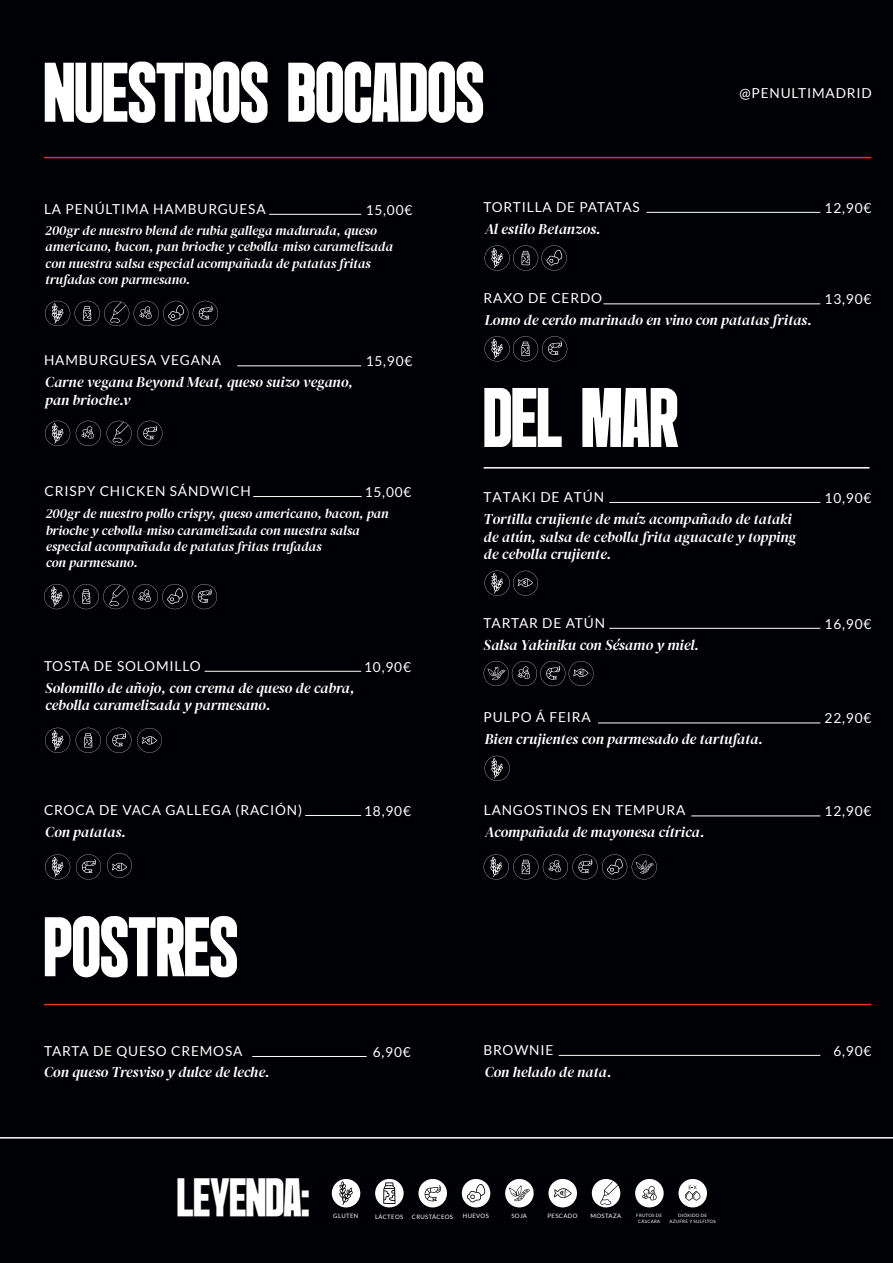
<style>
.page{position:relative;width:893px;height:1263px;background:#000104}
.page>*{position:absolute;margin:0;border:0;box-sizing:border-box;transform-origin:0 0}
.t1{font:76.5px "Bigger Display";color:#fff}
.t2{font:49.35px "Bigger Display";color:#fff}
.t3{font:italic 14.85px/17.7px "DM Serif Display";color:#fff}
.t4{font:13.65px "Lato";letter-spacing:.06em;color:#fff}
.t5{font:italic 13.5px/16.2px "DM Serif Display";color:#fff}
.t6{font:6px "Lato";letter-spacing:.06em;color:#fff}
.t7{font:4.5px/5.4px "Lato";letter-spacing:.06em;color:#fff;text-align:center}
</style>
<div class="page">
<hr style="left:44px;top:157px;width:827px;height:1px;background:#ea2f2b">
<hr style="left:559px;top:1055px;width:261px;height:1px;background:#fff">
<hr style="left:44px;top:1004px;width:827px;height:1px;background:#ea2f2b">
<hr style="left:252px;top:1056px;width:115px;height:1px;background:#fff">
<hr style="left:269px;top:214px;width:92px;height:1px;background:#fff">
<svg style="left:45px;top:301px;width:173px;height:25px"></svg>
<hr style="left:237px;top:366px;width:124px;height:1px;background:#fff">
<svg style="left:45px;top:421px;width:25px;height:25px"></svg>
<svg style="left:76px;top:421px;width:25px;height:25px"></svg>
<svg style="left:107px;top:421px;width:55px;height:25px"></svg>
<hr style="left:253px;top:496px;width:109px;height:1px;background:#fff">
<svg style="left:44px;top:584px;width:173px;height:25px"></svg>
<hr style="left:205px;top:671px;width:156px;height:1px;background:#fff">
<svg style="left:45px;top:728px;width:25px;height:25px"></svg>
<svg style="left:76px;top:728px;width:55px;height:25px"></svg>
<svg style="left:137px;top:728px;width:25px;height:25px"></svg>
<hr style="left:305px;top:815px;width:56px;height:1px;background:#fff">
<svg style="left:45px;top:854px;width:25px;height:25px"></svg>
<svg style="left:76px;top:854px;width:25px;height:25px"></svg>
<svg style="left:107px;top:853px;width:25px;height:25px"></svg>
<hr style="left:484px;top:467px;width:385px;height:2px;background:#fff">
<hr style="left:598px;top:723px;width:222px;height:1px;background:#fff">
<svg style="left:485px;top:756px;width:25px;height:25px"></svg>
<hr style="left:609px;top:628px;width:211px;height:1px;background:#fff">
<svg style="left:484px;top:661px;width:110px;height:25px"></svg>
<hr style="left:609px;top:502px;width:211px;height:1px;background:#fff">
<svg style="left:485px;top:571px;width:53px;height:25px"></svg>
<hr style="left:691px;top:816px;width:129px;height:1px;background:#fff">
<svg style="left:484px;top:854px;width:173px;height:25px"></svg>
<hr style="left:646px;top:212px;width:174px;height:1px;background:#fff">
<svg style="left:485px;top:245px;width:82px;height:26px"></svg>
<hr style="left:603px;top:304px;width:217px;height:1px;background:#fff">
<svg style="left:485px;top:336px;width:82px;height:25px"></svg>
<hr style="left:0;top:1137px;width:893px;height:1px;background:#fff">
<div style="left:332px;top:1179px;width:28px;height:28px;background:#fff;border-radius:50%"></div>
<svg style="left:339px;top:1181px;width:14px;height:24px"></svg>
<div style="left:375px;top:1179px;width:29px;height:28px;background:#fff;border-radius:50%"></div>
<svg style="left:383px;top:1182px;width:12px;height:22px"></svg>
<div style="left:418px;top:1179px;width:29px;height:28px;background:#fff;border-radius:50%"></div>
<svg style="left:425px;top:1185px;width:16px;height:16px"></svg>
<div style="left:462px;top:1179px;width:28px;height:28px;background:#fff;border-radius:50%"></div>
<svg style="left:467px;top:1184px;width:19px;height:18px"></svg>
<div style="left:505px;top:1179px;width:29px;height:28px;background:#fff;border-radius:50%"></div>
<svg style="left:509px;top:1185px;width:21px;height:16px"></svg>
<div style="left:548px;top:1179px;width:29px;height:28px;background:#fff;border-radius:50%"></div>
<svg style="left:553px;top:1188px;width:19px;height:10px"></svg>
<div style="left:592px;top:1179px;width:28px;height:28px;background:#fff;border-radius:50%"></div>
<svg style="left:600px;top:1181px;width:18px;height:24px"></svg>
<div style="left:635px;top:1179px;width:29px;height:28px;background:#fff;border-radius:50%"></div>
<svg style="left:642px;top:1186px;width:15px;height:14px"></svg>
<div style="left:678px;top:1179px;width:29px;height:28px;background:#fff;border-radius:50%"></div>
<svg style="left:685px;top:1185px;width:15px;height:16px"></svg>
<h1 class="t1" style="left:44px;top:61px;width:441px">NUESTROS BOCADOS</h1>
<p class="t4" style="left:739px;top:85px;width:134px">@PENULTIMADRID</p>
<p class="t4" style="left:44px;top:201px;width:223px">LA PENÚLTIMA HAMBURGUESA</p>
<p class="t4" style="left:366px;top:202px;width:48px">15,00€</p>
<p class="t5" style="left:45px;top:223px;width:349px">200gr de nuestro blend de rubia gallega madurada, queso americano, bacon, pan brioche y cebolla-miso caramelizada con nuestra salsa especial acompañada de patatas fritas trufadas con parmesano.</p>
<p class="t4" style="left:44px;top:353px;width:179px">HAMBURGUESA VEGANA</p>
<p class="t4" style="left:366px;top:353px;width:48px">15,90€</p>
<p class="t3" style="left:45px;top:373px;width:309px">Carne vegana Beyond Meat, queso suizo vegano, pan brioche.v</p>
<p class="t4" style="left:45px;top:483px;width:208px">CRISPY CHICKEN SÁNDWICH</p>
<p class="t4" style="left:365px;top:484px;width:48px">15,00€</p>
<p class="t5" style="left:46px;top:506px;width:344px">200gr de nuestro pollo crispy, queso americano, bacon, pan brioche y cebolla-miso caramelizada con nuestra salsa especial acompañada de patatas fritas trufadas<br>con parmesano.</p>
<p class="t4" style="left:44px;top:658px;width:158px">TOSTA DE SOLOMILLO</p>
<p class="t4" style="left:364px;top:659px;width:48px">10,90€</p>
<p class="t3" style="left:45px;top:679px;width:311px">Solomillo de añojo, con crema de queso de cabra, cebolla caramelizada y parmesano.</p>
<p class="t4" style="left:44px;top:802px;width:260px">CROCA DE VACA GALLEGA (RACIÓN)</p>
<p class="t4" style="left:364px;top:803px;width:48px">18,90€</p>
<p class="t3" style="left:45px;top:823px;width:83px">Con patatas.</p>
<h1 class="t1" style="left:44px;top:916px;width:195px">POSTRES</h1>
<p class="t4" style="left:44px;top:1043px;width:200px">TARTA DE QUESO CREMOSA</p>
<p class="t4" style="left:373px;top:1044px;width:39px">6,90€</p>
<p class="t3" style="left:44px;top:1063px;width:227px">Con queso Tresviso y dulce de leche.</p>
<p class="t4" style="left:484px;top:199px;width:158px">TORTILLA DE PATATAS</p>
<p class="t4" style="left:825px;top:200px;width:48px">12,90€</p>
<p class="t3" style="left:485px;top:220px;width:118px">Al estilo Betanzos.</p>
<p class="t4" style="left:484px;top:291px;width:120px">RAXO DE CERDO</p>
<p class="t4" style="left:825px;top:292px;width:48px">13,90€</p>
<p class="t3" style="left:485px;top:311px;width:329px">Lomo de cerdo marinado en vino con patatas fritas.</p>
<h1 class="t1" style="left:484px;top:387px;width:196px">DEL MAR</h1>
<p class="t4" style="left:484px;top:489px;width:122px">TATAKI DE ATÚN</p>
<p class="t4" style="left:825px;top:490px;width:48px">10,90€</p>
<p class="t3" style="left:484px;top:510px;width:314px">Tortilla crujiente de maíz acompañado de tataki de atún, salsa de cebolla frita aguacate y topping de cebolla crujiente.</p>
<p class="t4" style="left:484px;top:615px;width:123px">TARTAR DE ATÚN</p>
<p class="t3" style="left:484px;top:636px;width:217px">Salsa Yakiniku con Sésamo y miel.</p>
<p class="t4" style="left:825px;top:616px;width:48px">16,90€</p>
<p class="t4" style="left:484px;top:710px;width:109px">PULPO Á FEIRA</p>
<p class="t4" style="left:825px;top:711px;width:48px">22,90€</p>
<p class="t3" style="left:485px;top:730px;width:280px">Bien crujientes con parmesado de tartufata.</p>
<p class="t4" style="left:484px;top:803px;width:203px">LANGOSTINOS EN TEMPURA</p>
<p class="t4" style="left:825px;top:804px;width:48px">12,90€</p>
<p class="t3" style="left:485px;top:824px;width:221px">Acompañada de mayonesa cítrica.</p>
<p class="t4" style="left:484px;top:1042px;width:71px">BROWNIE</p>
<p class="t4" style="left:833px;top:1043px;width:39px">6,90€</p>
<p class="t3" style="left:485px;top:1063px;width:128px">Con helado de nata.</p>
<h2 class="t2" style="left:177px;top:1178px;width:134px">LEYENDA:</h2>
<p class="t6" style="left:333px;top:1213px;width:27px">GLUTEN</p>
<p class="t6" style="left:375px;top:1213px;width:30px">LÁCTEOS</p>
<p class="t6" style="left:412px;top:1213px;width:43px">CRUSTÁCEOS</p>
<p class="t6" style="left:463px;top:1213px;width:28px">HUEVOS</p>
<p class="t6" style="left:511px;top:1213px;width:17px">SOJA</p>
<p class="t6" style="left:548px;top:1213px;width:31px">PESCADO</p>
<p class="t6" style="left:590px;top:1213px;width:32px">MOSTAZA</p>
<p class="t7" style="left:636px;top:1213px;width:28px">FRUTOS DE<br>CÁSCARA</p>
<p class="t7" style="left:669px;top:1213px;width:48px">DIÓXIDO DE<br>AZUFRE Y SULFITOS</p>
</div>
